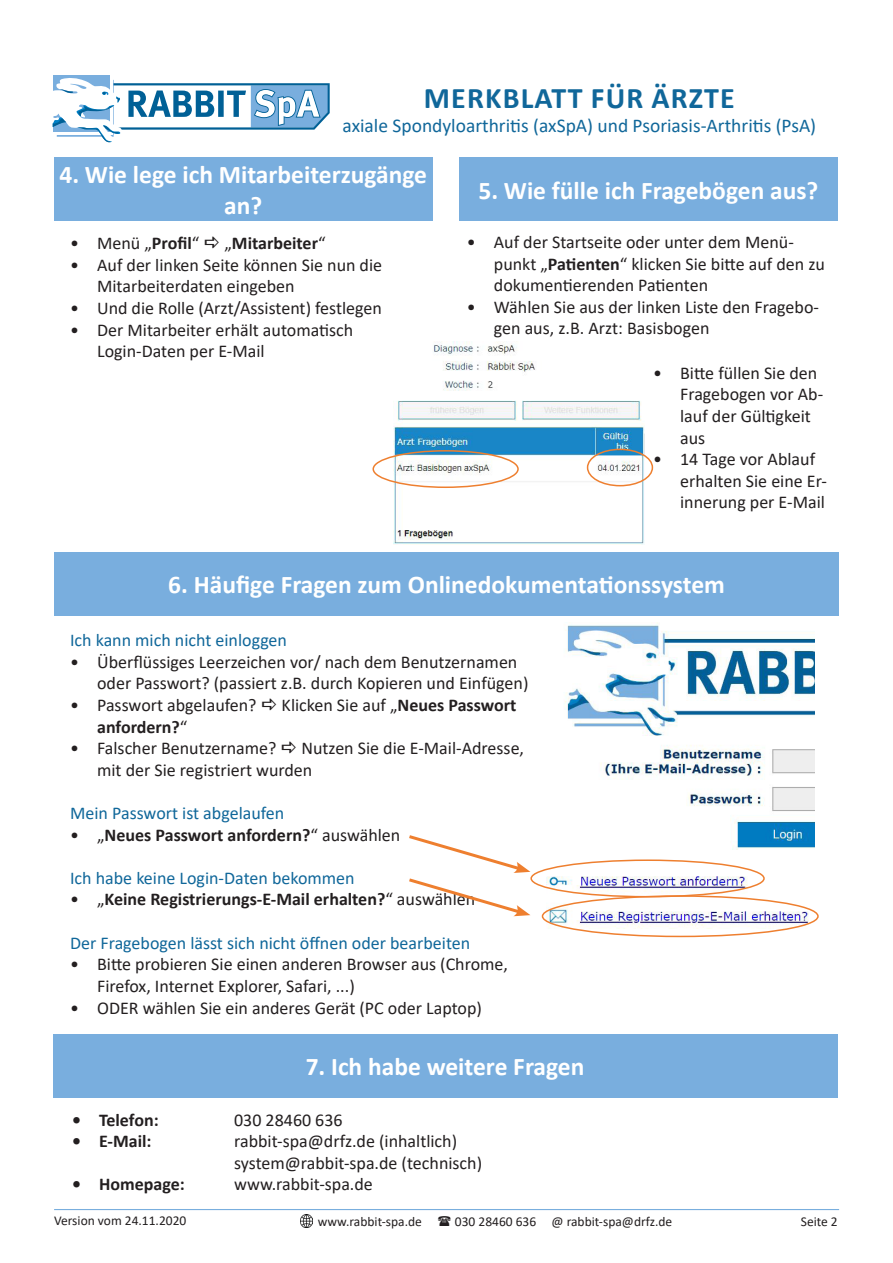
<style>
.page{position:relative;width:893px;height:1263px;background:#fff}
.page>*{position:absolute;margin:0;border:0;box-sizing:border-box;transform-origin:0 0}
.t1{font:700 30px "Calibri";letter-spacing:.04em;color:#10679a}
.t2{font:700 25.5px/30.6px "Calibri";color:#fff;text-align:center}
.t3{font:19.5px "Calibri";color:#10679a}
.t4{font:18px/21.6px "Calibri";color:#231f20}
.t5{font:700 18px "Calibri";color:#231f20}
.t6{font:18px "Calibri";color:#10679a}
.t7{font:13.5px "Calibri";color:#231f20}
.s1{font-weight:700}
.s2{font-weight:400}
</style>
<div class="page">
<div style="left:54px;top:552px;width:785px;height:63px;background:#79aede"></div>
<div style="left:53px;top:75px;width:57px;height:57px;background:#79aede"></div>
<svg style="left:53px;top:78px;width:277px;height:64px"></svg>
<div style="left:54px;top:157px;width:378px;height:64px;background:#79aede"></div>
<img style="left:546px;top:622px;width:268px;height:307px">
<div style="left:530px;top:859px;width:235px;height:38px;border:2px solid #ee7f2f;border-radius:50%"></div>
<div style="left:542px;top:895px;width:277px;height:42px;border:2px solid #ee7f2f;border-radius:50%"></div>
<svg style="left:409px;top:835px;width:121px;height:81px"></svg>
<div style="left:53px;top:1034px;width:785px;height:64px;background:#79aede"></div>
<hr style="left:54px;top:1209px;width:785px;height:1px;background:#79aede">
<div style="left:459px;top:157px;width:379px;height:64px;background:#79aede"></div>
<img style="left:393px;top:342px;width:251px;height:203px">
<div style="left:372px;top:450px;width:147px;height:38px;border:2px solid #ee7f2f;border-radius:50%"></div>
<div style="left:587px;top:449px;width:66px;height:37px;border:2px solid #ee7f2f;border-radius:50%"></div>
<svg style="left:300px;top:1215px;width:12px;height:12px"></svg>
<p class="t1" style="left:424px;top:77px;width:313px">MERKBLATT FÜR ÄRZTE</p>
<p class="t3" style="left:343px;top:112px;width:475px">axiale Spondyloarthritis (axSpA) und Psoriasis-Arthritis (PsA)</p>
<p class="t2" style="left:59px;top:159px;width:369px">4. Wie lege ich Mitarbeiterzugänge an?</p>
<p class="t4" style="left:70px;top:232px;width:131px">• Menü „<span class="s1">Profil</span>“</p>
<p class="t5" style="left:224px;top:231px;width:103px"><span class="s2">„</span>Mitarbeiter<span class="s2">“</span></p>
<p class="t4" style="left:97px;top:254px;width:287px;text-indent:-27px">• Auf der linken Seite können Sie nun die<br>Mitarbeiterdaten eingeben</p>
<p class="t4" style="left:70px;top:297px;width:313px">• Und die Rolle (Arzt/Assistent) festlegen</p>
<p class="t4" style="left:97px;top:318px;width:258px;text-indent:-27px">• Der Mitarbeiter erhält automatisch<br>Login-Daten per E-Mail</p>
<p class="t2" style="left:478px;top:175px;width:341px">5. Wie fülle ich Fragebögen aus?</p>
<p class="t4" style="left:494px;top:231px;width:332px;text-indent:-27px">• Auf der Startseite oder unter dem Menü&shy;punkt „<span class="s1">Patienten</span>“ klicken Sie bitte auf den zu dokumentierenden Patienten</p>
<p class="t4" style="left:494px;top:296px;width:327px;text-indent:-27px">• Wählen Sie aus der linken Liste den Fragebo&shy;gen aus, z.B. Arzt: Basisbogen</p>
<p class="t4" style="left:680px;top:361px;width:145px;text-indent:-27px">• Bitte füllen Sie den<br>Fragebogen vor Ab&shy;lauf der Gültigkeit aus</p>
<p class="t4" style="left:680px;top:448px;width:148px;text-indent:-27px">• 14 Tage vor Ablauf erhalten Sie eine Er&shy;innerung per E-Mail</p>
<p class="t2" style="left:168px;top:569px;width:558px">6. Häufige Fragen zum Onlinedokumentationssystem</p>
<p class="t6" style="left:70px;top:628px;width:218px">Ich kann mich nicht einloggen</p>
<p class="t4" style="left:97px;top:651px;width:433px;text-indent:-27px">• Überflüssiges Leerzeichen vor/ nach dem Benutzernamen oder Passwort? (passiert z.B. durch Kopieren und Einfügen)</p>
<p class="t4" style="left:70px;top:694px;width:188px">• Passwort abgelaufen?</p>
<p class="t4" style="left:282px;top:694px;width:236px">Klicken Sie auf „<span class="s1">Neues Passwort</span></p>
<p class="t5" style="left:97px;top:714px;width:92px">anfordern?<span class="s2">“</span></p>
<p class="t4" style="left:70px;top:737px;width:208px">• Falscher Benutzername?</p>
<p class="t4" style="left:97px;top:737px;width:428px;text-indent:204px">Nutzen Sie die E-Mail-Adresse, mit der Sie registriert wurden</p>
<p class="t6" style="left:70px;top:801px;width:216px">Mein Passwort ist abgelaufen</p>
<p class="t5" style="left:70px;top:822px;width:332px"><span class="s2">• „</span>Neues Passwort anfordern?<span class="s2">“ auswählen</span></p>
<p class="t6" style="left:70px;top:865px;width:286px">Ich habe keine Login-Daten bekommen</p>
<p class="t5" style="left:70px;top:887px;width:407px"><span class="s2">• „</span>Keine Registrierungs-E-Mail erhalten?<span class="s2">“ auswählen</span></p>
<p class="t6" style="left:70px;top:930px;width:402px">Der Fragebogen lässt sich nicht öffnen oder bearbeiten</p>
<p class="t4" style="left:97px;top:953px;width:412px;text-indent:-27px">• Bitte probieren Sie einen anderen Browser aus (Chrome,<br>Firefox, Internet Explorer, Safari, ...)</p>
<p class="t4" style="left:70px;top:996px;width:413px">• ODER wählen Sie ein anderes Gerät (PC oder Laptop)</p>
<p class="t2" style="left:306px;top:1051px;width:280px">7. Ich habe weitere Fragen</p>
<p class="t5" style="left:72px;top:1107px;width:88px">• Telefon:</p>
<p class="t4" style="left:234px;top:1108px;width:110px">030 28460 636</p>
<p class="t5" style="left:72px;top:1128px;width:81px">• E-Mail:</p>
<p class="t4" style="left:234px;top:1130px;width:249px">rabbit-spa@drfz.de (inhaltlich) system@rabbit-spa.de (technisch)</p>
<p class="t5" style="left:72px;top:1172px;width:114px">• Homepage:</p>
<p class="t4" style="left:234px;top:1173px;width:140px">www.rabbit-spa.de</p>
<p class="t7" style="left:54px;top:1211px;width:134px">Version vom 24.11.2020</p>
<p class="t7" style="left:318px;top:1212px;width:106px">www.rabbit-spa.de</p>
<p class="t7" style="left:455px;top:1212px;width:219px">030 28460 636 @ rabbit-spa@drfz.de</p>
<p class="t7" style="left:801px;top:1212px;width:39px">Seite 2</p>
</div>
